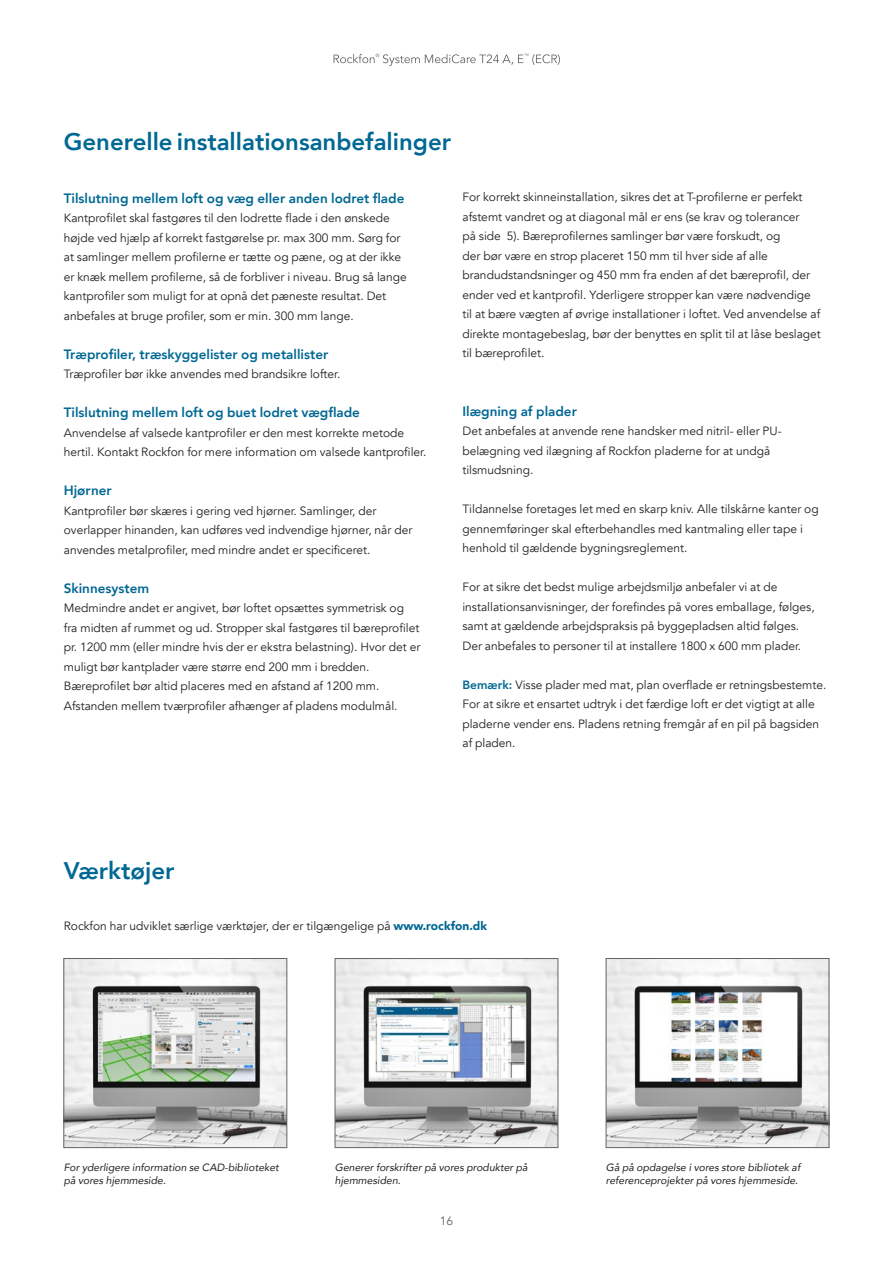
<style>
.page{position:relative;width:893px;height:1263px;background:#fff}
.page>*{position:absolute;margin:0;border:0;box-sizing:border-box;transform-origin:0 0}
.t1{font:800 24px "Avenir";color:#006893}
.t2{font:800 13.5px "Avenir";color:#006893}
.t3{font:12px/19.5px "Avenir";color:#231f20}
.t4{font:12px "Avenir";color:#636466}
.t5{font:italic 10.5px/12.6px "Avenir";color:#231f20}
.s1{font-weight:800;color:#006893}
.s2{font-weight:900;color:#006893}
</style>
<div class="page">
<svg style="left:334px;top:54px;width:226px;height:12px"></svg>
<img style="left:66px;top:960px;width:219px;height:186px">
<div style="left:64px;top:958px;width:223px;height:190px;border:1px solid #636466"></div>
<img style="left:608px;top:960px;width:219px;height:186px">
<div style="left:606px;top:958px;width:223px;height:190px;border:1px solid #636466"></div>
<img style="left:337px;top:960px;width:219px;height:186px">
<div style="left:335px;top:958px;width:223px;height:190px;border:1px solid #636466"></div>
<h1 class="t1" style="left:64px;top:123px;width:389px">Generelle installationsanbefalinger</h1>
<p class="t2" style="left:64px;top:188px;width:342px">Tilslutning mellem loft og væg eller anden lodret flade</p>
<p class="t3" style="left:64px;top:209px;width:345px">Kantprofilet skal fastgøres til den lodrette flade i den ønskede højde ved hjælp af korrekt fastgørelse pr. max 300 mm. Sørg for at samlinger mellem profilerne er tætte og pæne, og at der ikke er knæk mellem profilerne, så de forbliver i niveau. Brug så lange kantprofiler som muligt for at opnå det pæneste resultat. Det anbefales at bruge profiler, som er min. 300 mm lange.</p>
<p class="t2" style="left:64px;top:344px;width:266px">Træprofiler, træskyggelister og metallister</p>
<p class="t3" style="left:64px;top:365px;width:278px">Træprofiler bør ikke anvendes med brandsikre lofter.</p>
<p class="t2" style="left:64px;top:402px;width:298px">Tilslutning mellem loft og buet lodret vægflade</p>
<p class="t3" style="left:64px;top:423px;width:364px">Anvendelse af valsede kantprofiler er den mest korrekte metode hertil. Kontakt Rockfon for mere information om valsede kantprofiler.</p>
<p class="t2" style="left:64px;top:480px;width:49px">Hjørner</p>
<p class="t3" style="left:64px;top:501px;width:350px">Kantprofiler bør skæres i gering ved hjørner. Samlinger, der overlapper hinanden, kan udføres ved indvendige hjørner, når der anvendes metalprofiler, med mindre andet er specificeret.</p>
<p class="t2" style="left:64px;top:578px;width:87px">Skinnesystem</p>
<p class="t3" style="left:64px;top:599px;width:358px">Medmindre andet er angivet, bør loftet opsættes symmetrisk og fra midten af rummet og ud. Stropper skal fastgøres til bæreprofilet pr. 1200 mm (eller mindre hvis der er ekstra belastning). Hvor det er muligt bør kantplader være større end 200 mm i bredden.<br>Bæreprofilet bør altid placeres med en afstand af 1200 mm.<br>Afstanden mellem tværprofiler afhænger af pladens modulmål.</p>
<p class="t3" style="left:462px;top:188px;width:360px">For korrekt skinneinstallation, sikres det at T-profilerne er perfekt afstemt vandret og at diagonal mål er ens (se krav og tolerancer<br>på side 5). Bæreprofilernes samlinger bør være forskudt, og<br>der bør være en strop placeret 150 mm til hver side af alle brandudstandsninger og 450 mm fra enden af det bæreprofil, der ender ved et kantprofil. Yderligere stropper kan være nødvendige til at bære vægten af øvrige installationer i loftet. Ved anvendelse af direkte montagebeslag, bør der benyttes en split til at låse beslaget til bæreprofilet.</p>
<p class="t2" style="left:462px;top:401px;width:116px">Ilægning af plader</p>
<p class="t3" style="left:462px;top:422px;width:321px">Det anbefales at anvende rene handsker med nitril- eller PU&shy;belægning ved ilægning af Rockfon pladerne for at undgå tilsmudsning.</p>
<p class="t3" style="left:462px;top:500px;width:358px">Tildannelse foretages let med en skarp kniv. Alle tilskårne kanter og gennemføringer skal efterbehandles med kantmaling eller tape i henhold til gældende bygningsreglement.</p>
<p class="t3" style="left:462px;top:578px;width:354px">For at sikre det bedst mulige arbejdsmiljø anbefaler vi at de installationsanvisninger, der forefindes på vores emballage, følges, samt at gældende arbejdspraksis på byggepladsen altid følges.<br>Der anbefales to personer til at installere 1800 x 600 mm plader.</p>
<p class="t3" style="left:462px;top:675px;width:365px"><span class="s1">Bemærk:</span> Visse plader med mat, plan overflade er retningsbestemte.<br>For at sikre et ensartet udtryk i det færdige loft er det vigtigt at alle pladerne vender ens. Pladens retning fremgår af en pil på bagsiden af pladen.</p>
<h1 class="t1" style="left:64px;top:852px;width:112px">Værktøjer</h1>
<p class="t3" style="left:64px;top:916px;width:425px">Rockfon har udviklet særlige værktøjer, der er tilgængelige på <span class="s2">www.rockfon.dk</span></p>
<p class="t5" style="left:64px;top:1161px;width:217px">For yderligere information se CAD-biblioteket på vores hjemmeside.</p>
<p class="t5" style="left:606px;top:1161px;width:196px">Gå på opdagelse i vores store bibliotek af referenceprojekter på vores hjemmeside.</p>
<p class="t5" style="left:335px;top:1161px;width:194px">Generer forskrifter på vores produkter på hjemmesiden.</p>
<p class="t4" style="left:440px;top:1213px;width:15px">176</p>
</div>
